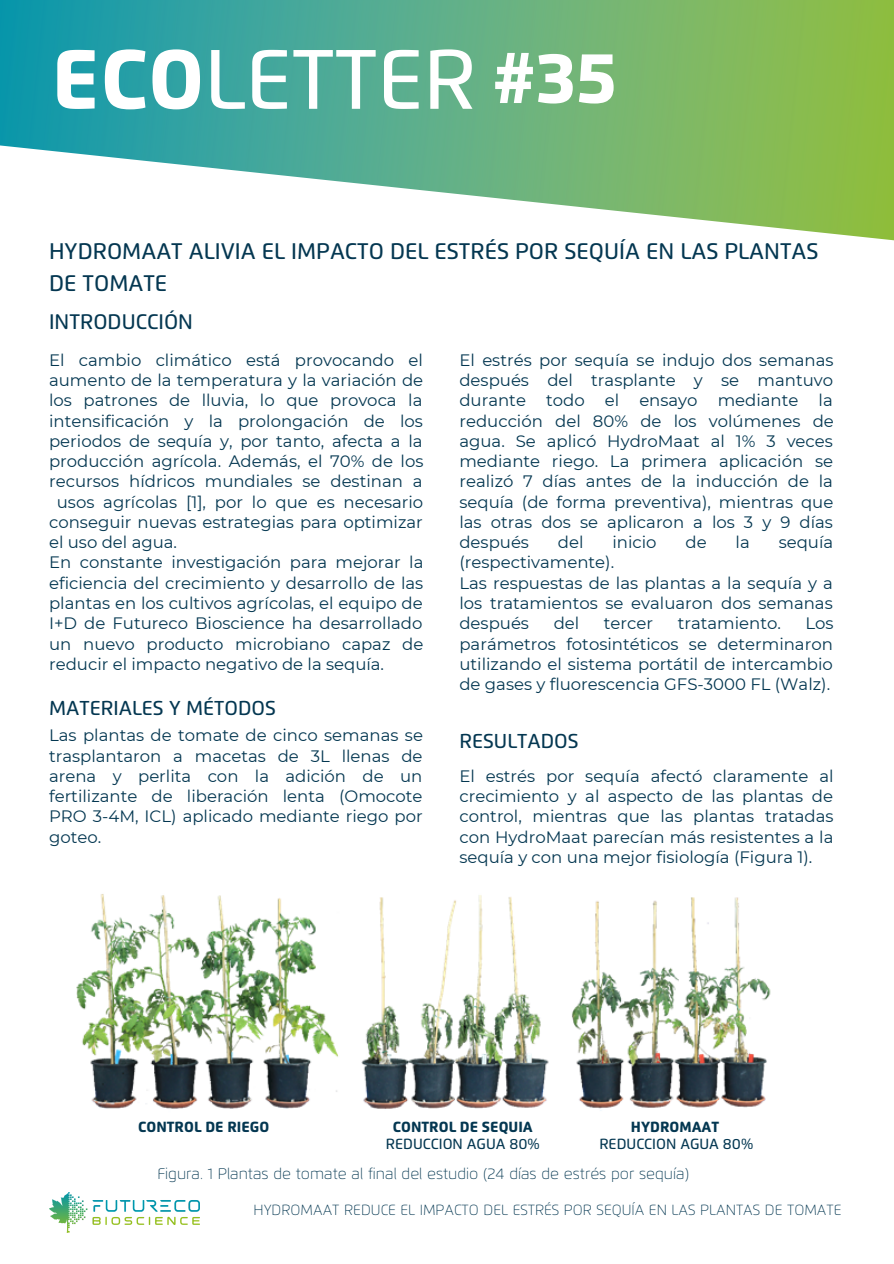
<style>
.page{position:relative;width:894px;height:1264px;background:#fff}
.page>*{position:absolute;margin:0;border:0;box-sizing:border-box;transform-origin:0 0}
.t1{font:500 84px "Flexo";color:#fff}
.t2{font:800 71.7px "Flexo";color:#fff}
.t3{font:500 22.5px/31.5px "Flexo";color:#043751}
.t4{font:500 21px "Flexo";color:#043751}
.t5{font:500 20.1px "Flexo";color:#043751}
.t6{font:16.5px/20.2px "Montserrat";color:#043751;text-align:justify}
.t7{font:100 15.3px "Flexo";color:#043751}
.t8{font:100 14.7px "Flexo";color:#043751}
.t9{font:800 14.7px "Flexo";color:#043751}
.t10{font:500 14.7px "Flexo";color:#043751}
.s1{font-weight:800}
</style>
<div class="page">
<img style="left:0;top:0;width:893px;height:241px">
<img style="left:49px;top:1192px;width:150px;height:39px">
<img style="left:76px;top:894px;width:695px;height:217px">
<p class="t1" style="left:51px;top:42px;width:426px"><span class="s1">ECO</span>LETTER</p>
<p class="t2" style="left:492px;top:46px;width:126px">#35</p>
<p class="t3" style="left:49px;top:237px;width:770px">HYDROMAAT ALIVIA EL IMPACTO DEL ESTRÉS POR SEQUÍA EN LAS PLANTAS<br>DE TOMATE</p>
<p class="t4" style="left:49px;top:312px;width:145px">INTRODUCCIÓN</p>
<p class="t6" style="left:49px;top:349px;width:375px">El cambio climático está provocando el</p>
<p class="t6" style="left:49px;top:370px;width:375px">aumento de la temperatura y la variación de</p>
<p class="t6" style="left:49px;top:390px;width:375px">los patrones de lluvia, lo que provoca la</p>
<p class="t6" style="left:49px;top:410px;width:375px">intensificación y la prolongación de los</p>
<p class="t6" style="left:49px;top:431px;width:375px">periodos de sequía y, por tanto, afecta a la</p>
<p class="t6" style="left:49px;top:451px;width:376px">producción agrícola. Además, el 70% de los</p>
<p class="t6" style="left:49px;top:471px;width:375px">recursos hídricos mundiales se destinan a</p>
<p class="t6" style="left:57px;top:491px;width:368px">usos agrícolas [1], por lo que es necesario</p>
<p class="t6" style="left:49px;top:512px;width:375px">conseguir nuevas estrategias para optimizar</p>
<p class="t6" style="left:49px;top:532px;width:129px">el uso del agua.</p>
<p class="t6" style="left:49px;top:552px;width:376px">En constante investigación para mejorar la eficiencia del crecimiento y desarrollo de las plantas en los cultivos agrícolas, el equipo de I+D de Futureco Bioscience ha desarrollado un nuevo producto microbiano capaz de reducir el impacto negativo de la sequía.</p>
<p class="t5" style="left:49px;top:699px;width:228px">MATERIALES Y MÉTODOS</p>
<p class="t6" style="left:49px;top:725px;width:375px">Las plantas de tomate de cinco semanas se trasplantaron a macetas de 3L llenas de arena y perlita con la adición de un fertilizante de liberación lenta (Omocote PRO 3-4M, ICL) aplicado mediante riego por goteo.</p>
<p class="t5" style="left:459px;top:732px;width:121px">RESULTADOS</p>
<p class="t6" style="left:459px;top:349px;width:376px">El estrés por sequía se indujo dos semanas después del trasplante y se mantuvo durante todo el ensayo mediante la reducción del 80% de los volúmenes de agua. Se aplicó HydroMaat al 1% 3 veces mediante riego. La primera aplicación se realizó 7 días antes de la inducción de la sequía (de forma preventiva), mientras que las otras dos se aplicaron a los 3 y 9 días después</p>
<p class="t6" style="left:558px;top:532px;width:27px">del</p>
<p class="t6" style="left:612px;top:532px;width:46px">inicio</p>
<p class="t6" style="left:685px;top:532px;width:23px">de</p>
<p class="t6" style="left:735px;top:532px;width:16px">la</p>
<p class="t6" style="left:778px;top:532px;width:56px">sequía</p>
<p class="t6" style="left:459px;top:552px;width:156px">(respectivamente).</p>
<p class="t6" style="left:459px;top:572px;width:375px">Las respuestas de las plantas a la sequía y a los tratamientos se evaluaron dos semanas después</p>
<p class="t6" style="left:553px;top:613px;width:27px">del</p>
<p class="t6" style="left:603px;top:613px;width:51px">tercer</p>
<p class="t6" style="left:677px;top:613px;width:105px">tratamiento.</p>
<p class="t6" style="left:459px;top:613px;width:375px;text-indent:346px">Los parámetros fotosintéticos se determinaron utilizando el sistema portátil de intercambio de gases y fluorescencia GFS-3000 FL (Walz).</p>
<p class="t6" style="left:459px;top:765px;width:375px">El estrés por sequía afectó claramente al crecimiento y al aspecto de las plantas de control, mientras que las plantas tratadas con HydroMaat parecían más resistentes a la sequía y con una mejor fisiología (Figura 1).</p>
<p class="t9" style="left:138px;top:1119px;width:132px">CONTROL DE RIEGO</p>
<p class="t9" style="left:393px;top:1119px;width:141px">CONTROL DE SEQUIA</p>
<p class="t9" style="left:630px;top:1119px;width:90px">HYDROMAAT</p>
<p class="t10" style="left:386px;top:1137px;width:155px">REDUCCION AGUA 80%</p>
<p class="t10" style="left:599px;top:1137px;width:155px">REDUCCION AGUA 80%</p>
<p class="t7" style="left:157px;top:1166px;width:533px">Figura. 1 Plantas de tomate al final del estudio (24 días de estrés por sequía)</p>
<p class="t8" style="left:253px;top:1203px;width:589px">HYDROMAAT REDUCE EL IMPACTO DEL ESTRÉS POR SEQUÍA EN LAS PLANTAS DE TOMATE</p>
</div>
